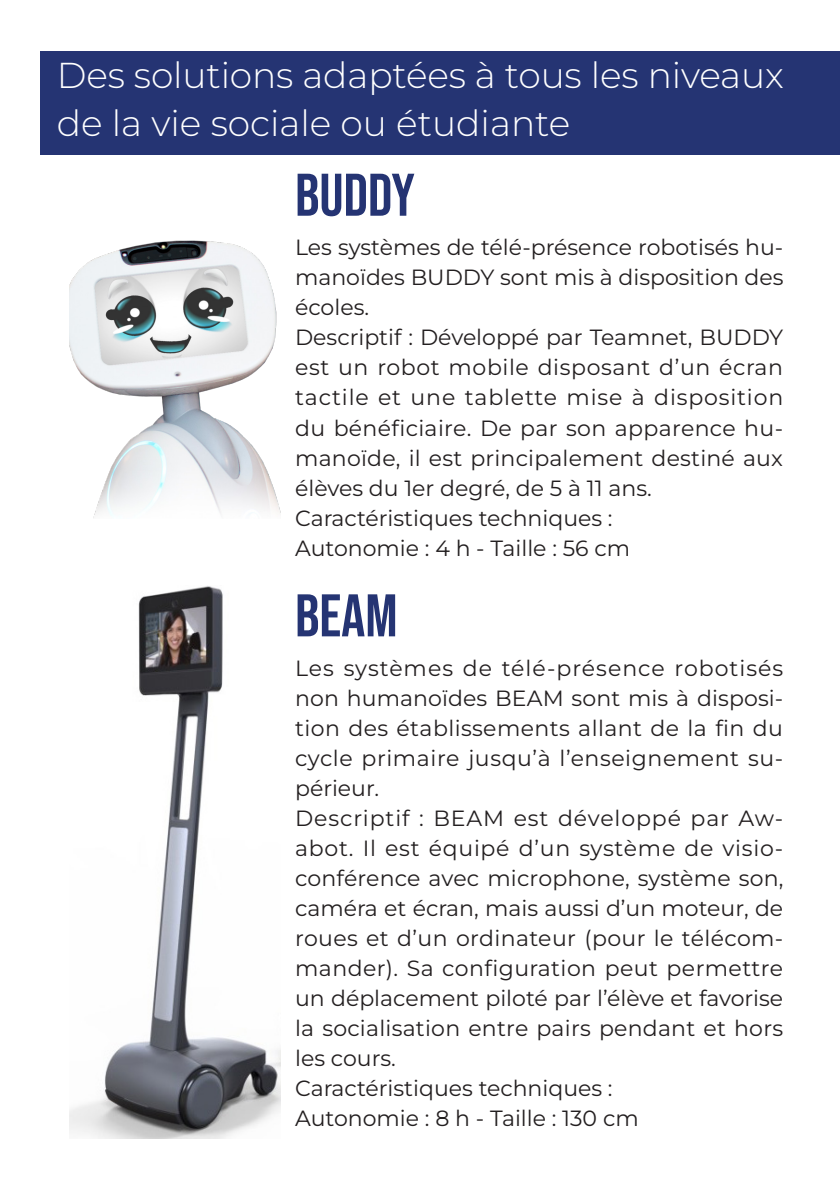
<style>
.page{position:relative;width:840px;height:1191px;background:#fff}
.page>*{position:absolute;margin:0;border:0;box-sizing:border-box;transform-origin:0 0}
.t1{font:60px "Bebas Neue";color:#253473}
.t2{font:300 36px/48px "Montserrat";letter-spacing:-.005em;color:#fff}
.t3{font:22px/30px "Montserrat";color:#231f20;text-align:justify}
</style>
<div class="page">
<div style="left:40px;top:51px;width:799px;height:103px;background:#253473"></div>
<img style="left:69px;top:240px;width:212px;height:278px">
<img style="left:69px;top:586px;width:212px;height:552px">
<p class="t2" style="left:57px;top:50px;width:728px">Des solutions adaptées à tous les niveaux de la vie sociale ou étudiante</p>
<p class="t1" style="left:295px;top:161px;width:121px">BUDDY</p>
<p class="t3" style="left:295px;top:232px;width:489px">Les systèmes de télé-présence robotisés hu&shy;manoïdes BUDDY sont mis à disposition des écoles.</p>
<p class="t3" style="left:295px;top:322px;width:489px">Descriptif : Développé par Teamnet, BUDDY est un robot mobile disposant d’un écran tactile et une tablette mise à disposition du bénéficiaire. De par son apparence hu&shy;manoïde, il est principalement destiné aux élèves du 1er degré, de 5 à 11 ans.</p>
<p class="t3" style="left:295px;top:502px;width:319px">Caractéristiques techniques :</p>
<p class="t3" style="left:295px;top:532px;width:336px">Autonomie : 4 h - Taille : 56 cm</p>
<p class="t1" style="left:295px;top:581px;width:104px">BEAM</p>
<p class="t3" style="left:295px;top:652px;width:489px">Les systèmes de télé-présence robotisés non humanoïdes BEAM sont mis à disposi&shy;tion des établissements allant de la fin du cycle primaire jusqu’à l’enseignement su&shy;périeur.</p>
<p class="t3" style="left:295px;top:802px;width:489px">Descriptif : BEAM est développé par Aw&shy;abot. Il est équipé d’un système de visio&shy;conférence avec microphone, système son, caméra et écran, mais aussi d’un moteur, de roues et d’un ordinateur (pour le télécom&shy;mander). Sa configuration peut permettre un déplacement piloté par l’élève et favorise la socialisation entre pairs pendant et hors les cours.</p>
<p class="t3" style="left:295px;top:1072px;width:319px">Caractéristiques techniques :</p>
<p class="t3" style="left:295px;top:1102px;width:345px">Autonomie : 8 h - Taille : 130 cm</p>
</div>
